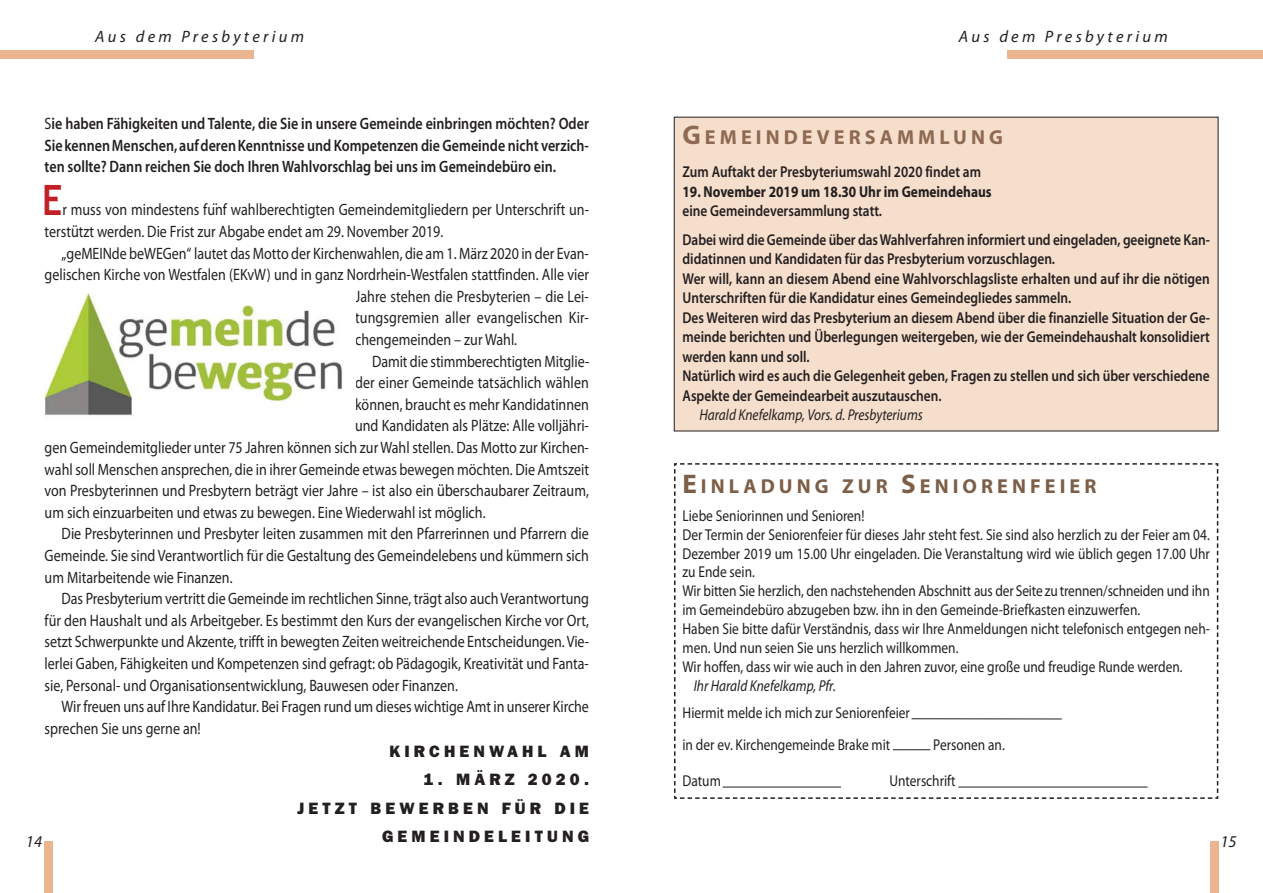
<style>
.page{position:relative;width:1263px;height:893px;background:#fff}
.page>*{position:absolute;margin:0;border:0;box-sizing:border-box;transform-origin:0 0}
.t1{font:700 42px "Trebuchet MS";color:#c02026;scale:.85 1}
.t2{font:700 20.25px "Myriad Pro";letter-spacing:.2em;color:#7d5e47}
.t3{font:700 20.25px "Myriad Pro";letter-spacing:.2em;color:#8d6a51}
.t4{font:16.5px/21.6px "Myriad Pro";color:#231f20;scale:.85 1}
.t5{font:600 16.5px/21.6px "Myriad Pro";color:#231f20;text-align:justify;scale:.85 1}
.t6{font:800 16.5px/28.5px "Franklin Gothic";letter-spacing:.25em;color:#231f20;text-align:right}
.t7{font:italic 16.5px "Myriad Pro";letter-spacing:.2em;color:#231f20}
.t8{font:15.75px/18.9px "Myriad Pro";color:#231f20;scale:.85 1}
.t9{font:600 15.75px/19.5px "Myriad Pro";color:#231f20;scale:.85 1}
.t10{font:italic 15.75px "Myriad Pro";color:#231f20;scale:.85 1}
.t11{font:700 15.75px "Myriad Pro";color:#231f20;scale:.85 1}
.s1{font-weight:400}
.s2{font-size:27px}
.s3{font-family:"Microsoft Sans Serif"}
</style>
<div class="page">
<div style="left:45px;top:842px;width:8px;height:51px;background:#ebb590"></div>
<div style="left:1210px;top:842px;width:8px;height:51px;background:#ebb590"></div>
<div style="left:0;top:50px;width:253px;height:8px;background:#ebb590"></div>
<img style="left:45px;top:294px;width:297px;height:122px">
<div style="left:1007px;top:50px;width:256px;height:8px;background:#ebb590"></div>
<div style="left:674px;top:117px;width:544px;height:314px;background:#f6decc"></div>
<svg style="left:674px;top:463px;width:545px;height:336px"></svg>
<hr style="left:911px;top:718px;width:151px;height:1px;background:#231f20">
<hr style="left:723px;top:787px;width:118px;height:1px;background:#231f20">
<hr style="left:958px;top:787px;width:189px;height:1px;background:#231f20">
<hr style="left:893px;top:749px;width:37px;height:1px;background:#231f20">
<p class="t7" style="left:95px;top:30px;width:210px">Aus dem Presbyterium</p>
<p class="t7" style="left:959px;top:30px;width:210px">Aus dem Presbyterium</p>
<p class="t5" style="left:45px;top:114px;width:642px"><span class="s1">S</span>ie haben Fähigkeiten und Talente, die Sie in unsere Gemeinde einbringen möchten? Oder Sie kennen Menschen, auf deren Kenntnisse und Kompetenzen die Gemeinde nicht verzich&shy;ten sollte? Dann reichen Sie doch Ihren Wahlvorschlag bei uns im Gemeindebüro ein.</p>
<h1 class="t1" style="left:42px;top:176px;width:25px">E</h1>
<p class="t3" style="left:682px;top:130px;width:322px"><span class="s2">G</span>EMEINDEVERSAMMLUNG</p>
<p class="t9" style="left:682px;top:163px;width:353px">Zum Auftakt der Presbyteriumswahl 2020 findet am</p>
<p class="t11" style="left:682px;top:185px;width:365px">19. November 2019 um 18.30 Uhr im Gemeindehaus</p>
<p class="t9" style="left:682px;top:198px;width:622px;line-height:28.5px">eine Gemeindeversammlung statt.<br>Dabei wird die Gemeinde über das Wahlverfahren informiert und eingeladen, geeignete Kan-</p>
<p class="t9" style="left:682px;top:250px;width:622px">didatinnen und Kandidaten für das Presbyterium vorzuschlagen.<br>Wer will, kann an diesem Abend eine Wahlvorschlagsliste erhalten und auf ihr die nötigen Unterschriften für die Kandidatur eines Gemeindegliedes sammeln.<br>Des Weiteren wird das Presbyterium an diesem Abend über die finanzielle Situation der Ge&shy;meinde berichten und Überlegungen weitergeben, wie der Gemeindehaushalt konsolidiert werden kann und soll.<br>Natürlich wird es auch die Gelegenheit geben, Fragen zu stellen und sich über verschiedene Aspekte der Gemeindearbeit auszutauschen.</p>
<p class="t10" style="left:699px;top:409px;width:264px">Harald Knefelkamp, Vors. d. Presbyteriums</p>
<p class="t4" style="left:45px;top:200px;width:642px;text-indent:18px">r muss von mindestens fu<span class="s3">̈</span>nf wahlberechtigten Gemeindemitgliedern per Unterschrift un&shy;terst<span class="s3">ü</span>tzt werden. Die Frist zur Abgabe endet am 29. November 2019.</p>
<p class="t4" style="left:62px;top:244px;width:622px">„geMEINde beWEGen“ lautet das Motto der Kirchenwahlen, die am 1. März 2020 in der Evan-</p>
<p class="t4" style="left:45px;top:265px;width:642px">gelischen Kirche von Westfalen (EKvW) und in ganz Nordrhein-Westfalen stattfinden. Alle vier</p>
<p class="t4" style="left:355px;top:287px;width:277px">Jahre stehen die Presbyterien – die Lei-</p>
<p class="t4" style="left:355px;top:308px;width:277px">tungsgremien aller evangelischen Kir-</p>
<p class="t4" style="left:355px;top:330px;width:192px">chengemeinden – zur Wahl.</p>
<p class="t4" style="left:372px;top:352px;width:257px">Damit die stimmberechtigten Mitglie-</p>
<p class="t4" style="left:355px;top:373px;width:277px">der einer Gemeinde tatsächlich wählen</p>
<p class="t4" style="left:355px;top:395px;width:277px">können, braucht es mehr Kandidatinnen</p>
<p class="t4" style="left:355px;top:416px;width:277px">und Kandidaten als Plätze: Alle volljähri-</p>
<p class="t4" style="left:45px;top:438px;width:642px">gen Gemeindemitglieder unter 75 Jahren können sich zur Wahl stellen. Das Motto zur Kirchen-</p>
<p class="t4" style="left:45px;top:460px;width:642px">wahl soll Menschen ansprechen, die in ihrer Gemeinde etwas bewegen möchten. Die Amtszeit</p>
<p class="t4" style="left:45px;top:481px;width:642px">von Presbyterinnen und Presbytern beträgt vier Jahre – ist also ein <span class="s3">üb</span>erschaubarer Zeitraum,</p>
<p class="t4" style="left:45px;top:503px;width:520px">um sich einzuarbeiten und etwas zu bewegen. Eine Wiederwahl ist möglich.</p>
<p class="t4" style="left:62px;top:524px;width:622px">Die Presbyterinnen und Presbyter leiten zusammen mit den Pfarrerinnen und Pfarrern die</p>
<p class="t4" style="left:45px;top:546px;width:642px">Gemeinde. Sie sind Verantwortlich für die Gestaltung des Gemeindelebens und kümmern sich</p>
<p class="t4" style="left:45px;top:568px;width:223px">um Mitarbeitende wie Finanzen.</p>
<p class="t4" style="left:62px;top:589px;width:622px">Das Presbyterium vertritt die Gemeinde im rechtlichen Sinne, trägt also auch Verantwortung</p>
<p class="t4" style="left:45px;top:611px;width:642px">für den Haushalt und als Arbeitgeber. Es bestimmt den Kurs der evangelischen Kirche vor Ort,</p>
<p class="t4" style="left:45px;top:632px;width:642px">setzt Schwerpunkte und Akzente, trifft in bewegten Zeiten weitreichende Entscheidungen. Vie-</p>
<p class="t4" style="left:45px;top:654px;width:642px">lerlei Gaben, Fähigkeiten und Kompetenzen sind gefragt: ob Pädagogik, Kreativität und Fanta-</p>
<p class="t4" style="left:45px;top:676px;width:488px">sie, Personal- und Organisationsentwicklung, Bauwesen oder Finanzen.</p>
<p class="t4" style="left:62px;top:697px;width:622px">Wir freuen uns auf Ihre Kandidatur. Bei Fragen rund um dieses wichtige Amt in unserer Kirche</p>
<p class="t4" style="left:45px;top:719px;width:185px">sprechen Sie uns gerne an!</p>
<p class="t6" style="left:389px;top:738px;width:201px">KIRCHENWAHL AM</p>
<p class="t6" style="left:297px;top:767px;width:293px">1. MÄRZ 2020.<br>JETZT BEWERBEN FÜR DIE<br>GEMEINDELEITUNG</p>
<p class="t2" style="left:682px;top:479px;width:415px"><span class="s2">E</span>INLADUNG ZUR <span class="s2">S</span>ENIORENFEIER</p>
<p class="t8" style="left:682px;top:507px;width:622px">Liebe Seniorinnen und Senioren!<br>Der Termin der Seniorenfeier für dieses Jahr steht fest. Sie sind also herzlich zu der Feier am 04.<br>Dezember 2019 um 15.00 Uhr eingeladen. Die Veranstaltung wird wie üblich gegen 17.00 Uhr zu Ende sein.<br>Wir bitten Sie herzlich, den nachstehenden Abschnitt aus der Seite zu trennen/schneiden und ihn im Gemeindebüro abzugeben bzw. ihn in den Gemeinde-Briefkasten einzuwerfen.<br>Haben Sie bitte dafür Verständnis, dass wir Ihre Anmeldungen nicht telefonisch entgegen neh&shy;men. Und nun seien Sie uns herzlich willkommen.<br>Wir hoffen, dass wir wie auch in den Jahren zuvor, eine große und freudige Runde werden.</p>
<p class="t10" style="left:694px;top:680px;width:169px">Ihr Harald Knefelkamp, Pfr.</p>
<p class="t8" style="left:682px;top:698px;width:269px;line-height:32.2px">Hiermit melde ich mich zur Seniorenfeier in der ev. Kirchengemeinde Brake mit</p>
<p class="t8" style="left:933px;top:737px;width:86px">Personen an.</p>
<p class="t8" style="left:682px;top:773px;width:47px">Datum</p>
<p class="t8" style="left:889px;top:773px;width:79px">Unterschrift</p>
<p class="t7" style="left:26px;top:835px;width:18px">14</p>
<p class="t7" style="left:1220px;top:835px;width:18px">15</p>
</div>
